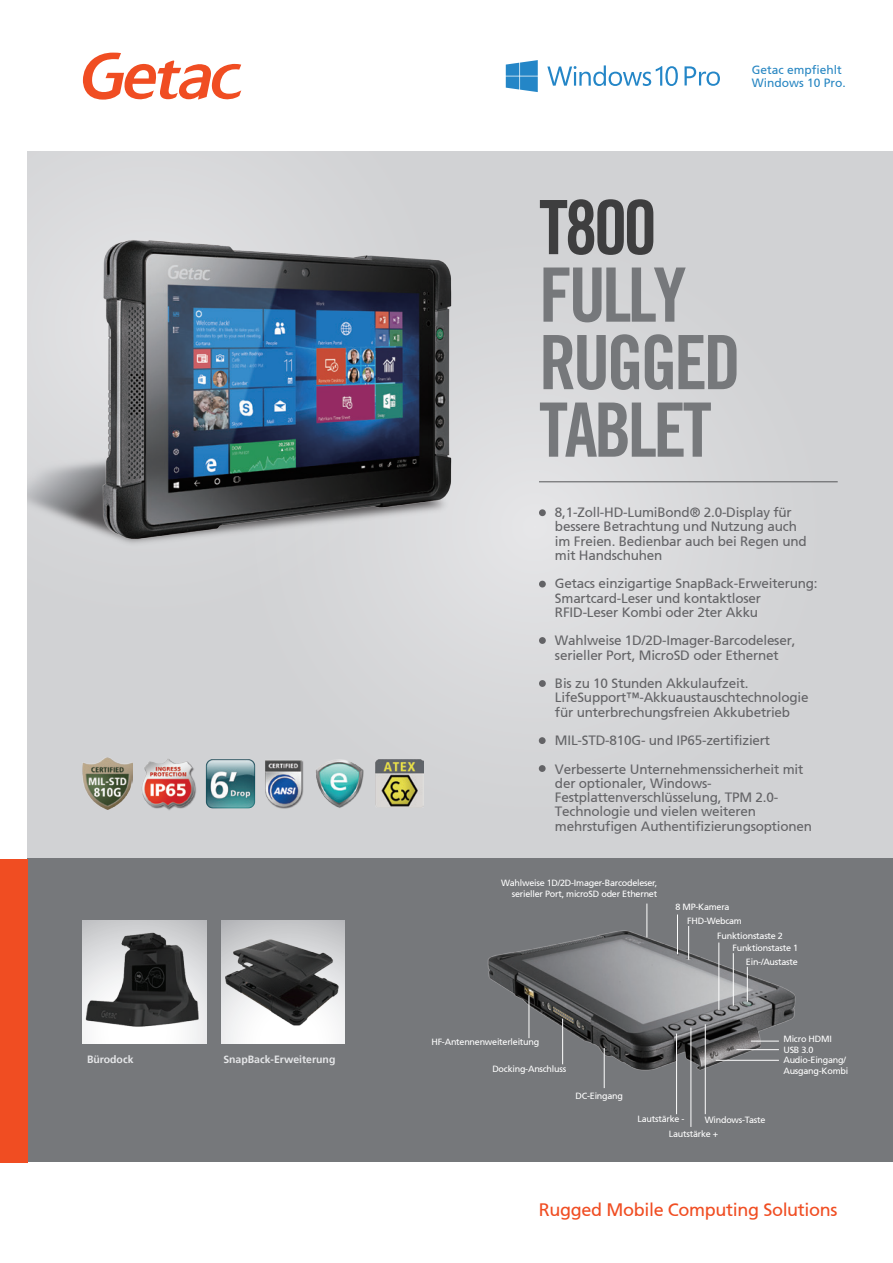
<style>
.page{position:relative;width:893px;height:1263px;background:#fff}
.page>*{position:absolute;margin:0;border:0;box-sizing:border-box;transform-origin:0 0}
.t1{font:700 condensed 75px/67.5px "Trade Gothic No.20";letter-spacing:-.05em;color:#76787b}
.t2{font:700 condensed 75px "Trade Gothic No.20";color:#3e3e3f}
.t3{font:18px "Frutiger 55 Roman";letter-spacing:-.02em;color:#f04d22}
.t4{font:13.5px/14.2px "Frutiger 55 Roman";letter-spacing:-.015em;color:#636366}
.t5{font:12px/12.8px "Frutiger 55 Roman";color:#2786c2}
.t6{font:700 10.5px "Frutiger 65";color:#e6e7e9}
.t7{font:9px/10.8px "Frutiger 55 Roman";letter-spacing:-.025em;color:#fff}
</style>
<div class="page">
<div style="left:28px;top:152px;width:865px;height:707px;background:#d1d2d4"></div>
<div style="left:28px;top:200px;width:166px;height:194px;background:#dcdcde"></div>
<div style="left:222px;top:215px;width:624px;height:623px;background:#d5d6d8;border-radius:50%"></div>
<img style="left:28px;top:394px;width:26px;height:119px">
<img style="left:54px;top:208px;width:448px;height:387px">
<div style="left:28px;top:859px;width:865px;height:303px;background:#76787b"></div>
<div style="left:0;top:859px;width:28px;height:303px;background:#f04d22"></div>
<svg style="left:221px;top:920px;width:123px;height:124px;background:#e0e0e2"></svg>
<svg style="left:83px;top:920px;width:123px;height:124px;background:#e9e9ea"></svg>
<svg style="left:83px;top:53px;width:158px;height:47px"></svg>
<svg style="left:684px;top:66px;width:36px;height:20px"></svg>
<svg style="left:506px;top:60px;width:32px;height:32px"></svg>
<svg style="left:547px;top:65px;width:131px;height:21px"></svg>
<div style="left:539px;top:509px;width:7px;height:7px;background:#636366;border-radius:50%"></div>
<div style="left:539px;top:581px;width:7px;height:6px;background:#636366;border-radius:50%"></div>
<div style="left:539px;top:637px;width:7px;height:7px;background:#636366;border-radius:50%"></div>
<div style="left:539px;top:680px;width:7px;height:7px;background:#636366;border-radius:50%"></div>
<div style="left:539px;top:765px;width:7px;height:7px;background:#636366;border-radius:50%"></div>
<div style="left:539px;top:737px;width:7px;height:7px;background:#636366;border-radius:50%"></div>
<hr style="left:539px;top:481px;width:299px;height:1px;background:#57585a">
<img style="left:206px;top:759px;width:49px;height:50px">
<img style="left:142px;top:759px;width:64px;height:51px">
<img style="left:376px;top:760px;width:47px;height:47px">
<img style="left:83px;top:758px;width:49px;height:51px">
<img style="left:316px;top:760px;width:48px;height:48px">
<img style="left:255px;top:760px;width:49px;height:49px">
<img style="left:82px;top:925px;width:125px;height:109px">
<img style="left:221px;top:928px;width:123px;height:106px">
<img style="left:487px;top:911px;width:309px;height:181px">
<hr style="left:646px;top:903px;width:1px;height:34px;background:#fff">
<hr style="left:677px;top:914px;width:1px;height:40px;background:#fff">
<hr style="left:688px;top:926px;width:1px;height:34px;background:#fff">
<hr style="left:705px;top:1024px;width:1px;height:90px;background:#fff">
<hr style="left:747px;top:967px;width:1px;height:35px;background:#fff">
<hr style="left:733px;top:953px;width:1px;height:53px;background:#fff">
<hr style="left:718px;top:942px;width:1px;height:68px;background:#fff">
<hr style="left:690px;top:1027px;width:1px;height:100px;background:#fff">
<hr style="left:676px;top:1033px;width:1px;height:81px;background:#fff">
<hr style="left:716px;top:1060px;width:63px;height:1px;background:#fff">
<hr style="left:736px;top:1049px;width:43px;height:1px;background:#fff">
<svg style="left:751px;top:1041px;width:28px;height:1px"></svg>
<hr style="left:604px;top:1048px;width:1px;height:40px;background:#fff">
<hr style="left:562px;top:1018px;width:1px;height:46px;background:#fff">
<hr style="left:529px;top:995px;width:1px;height:43px;background:#fff">
<p class="t6" style="left:87px;top:1053px;width:48px">Bürodock</p>
<p class="t6" style="left:223px;top:1053px;width:114px">SnapBack-Erweiterung</p>
<p class="t5" style="left:752px;top:64px;width:96px">Getac empfiehlt<br>Windows 10 Pro.</p>
<h1 class="t2" style="left:539px;top:182px;width:119px">T800</h1>
<h1 class="t1" style="left:539px;top:261px;width:204px">FULLY<br>RUGGED<br>TABLET</h1>
<p class="t4" style="left:555px;top:505px;width:253px">8,1-Zoll-HD-LumiBond® 2.0-Display für bessere Betrachtung und Nutzung auch im Freien. Bedienbar auch bei Regen und mit Handschuhen</p>
<p class="t4" style="left:555px;top:576px;width:264px">Getacs einzigartige SnapBack-Erweiterung:<br>Smartcard-Leser und kontaktloser<br>RFID-Leser Kombi oder 2ter Akku</p>
<p class="t4" style="left:555px;top:633px;width:242px">Wahlweise 1D/2D-Imager-Barcodeleser, serieller Port, MicroSD oder Ethernet</p>
<p class="t4" style="left:555px;top:676px;width:255px">Bis zu 10 Stunden Akkulaufzeit.<br>LifeSupport™-Akkuaustauschtechnologie für unterbrechungsfreien Akkubetrieb</p>
<p class="t4" style="left:555px;top:726px;width:250px;line-height:28.5px">MIL-STD-810G- und IP65-zertifiziert<br>Verbesserte Unternehmenssicherheit mit</p>
<p class="t4" style="left:555px;top:776px;width:259px">der optionaler, Windows-Festplattenverschlüsselung, TPM 2.0- Technologie und vielen weiteren mehrstufigen Authentifizierungsoptionen</p>
<p class="t7" style="left:501px;top:878px;width:158px;text-align:right">Wahlweise 1D/2D-Imager-Barcodeleser, serieller Port, microSD oder Ethernet</p>
<p class="t7" style="left:687px;top:901px;width:56px;line-height:13.2px;text-indent:-12px">8 MP-Kamera<br>FHD-Webcam</p>
<p class="t7" style="left:732px;top:942px;width:67px">Funktionstaste 1</p>
<p class="t7" style="left:717px;top:931px;width:67px">Funktionstaste 2</p>
<p class="t7" style="left:746px;top:956px;width:53px">Ein-/Austaste</p>
<p class="t7" style="left:431px;top:1037px;width:109px">HF-Antennenweiterleitung</p>
<p class="t7" style="left:492px;top:1063px;width:75px">Docking-Anschluss</p>
<p class="t7" style="left:576px;top:1090px;width:49px">DC-Eingang</p>
<p class="t7" style="left:783px;top:1034px;width:50px;line-height:10.4px">Micro HDMI<br>USB 3.0</p>
<p class="t7" style="left:783px;top:1055px;width:66px">Audio-Eingang/<br>Ausgang-Kombi</p>
<p class="t7" style="left:638px;top:1114px;width:49px">Lautstärke -</p>
<p class="t7" style="left:669px;top:1112px;width:98px;line-height:14.7px;text-indent:36px">Windows-Taste<br>Lautstärke +</p>
<h2 class="t3" style="left:539px;top:1199px;width:300px">Rugged Mobile Computing Solutions</h2>
</div>
